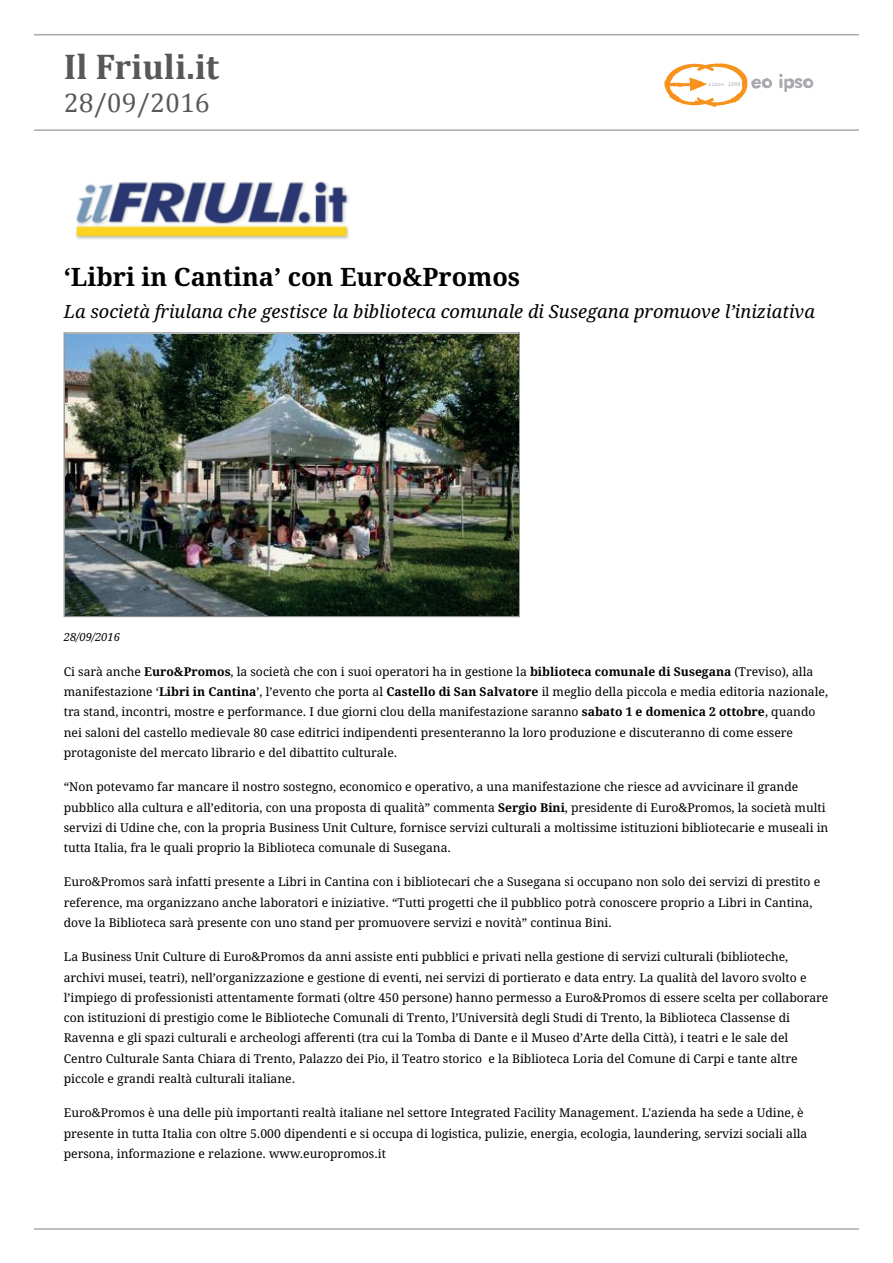
<style>
.page{position:relative;width:893px;height:1263px;background:#fff}
.page>*{position:absolute;margin:0;border:0;box-sizing:border-box;transform-origin:0 0}
.t1{font:700 36px "Cambria";color:#57585a}
.t2{font:27px "Cambria";color:#57585a}
.t3{font:700 25.35px "Droid Serif";color:#000001}
.t4{font:italic 18.15px "Droid Serif";color:#000001}
.t5{font:12.15px/20.2px "Droid Serif";color:#000001}
.t6{font:italic 11.1px "Droid Serif";color:#000001}
.s1{font-weight:700}
</style>
<div class="page">
<svg style="left:779px;top:74px;width:35px;height:18px"></svg>
<svg style="left:664px;top:63px;width:109px;height:44px"></svg>
<hr style="left:34px;top:129px;width:825px;height:2px;background:#a8a9ad">
<hr style="left:34px;top:1228px;width:825px;height:2px;background:#a8a9ad">
<hr style="left:34px;top:34px;width:825px;height:1px;background:#a8a9ad">
<img style="left:75px;top:181px;width:274px;height:59px">
<img style="left:65px;top:334px;width:454px;height:282px">
<h1 class="t1" style="left:64px;top:42px;width:157px">Il Friuli.it</h1>
<h2 class="t2" style="left:64px;top:87px;width:148px">28/09/2016</h2>
<h3 class="t3" style="left:64px;top:262px;width:458px">‘Libri in Cantina’ con Euro&amp;Promos</h3>
<h3 class="t4" style="left:64px;top:301px;width:753px">La società friulana che gestisce la biblioteca comunale di Susegana promuove l’iniziativa</h3>
<p class="t6" style="left:64px;top:631px;width:58px">28/09/2016</p>
<p class="t5" style="left:64px;top:661px;width:766px">Ci sarà anche <span class="s1">Euro&amp;Promos</span>, la società che con i suoi operatori ha in gestione la <span class="s1">biblioteca comunale di Susegana</span> (Treviso), alla manifestazione ‘<span class="s1">Libri in Cantina</span>’, l’evento che porta al <span class="s1">Castello di San Salvatore</span> il meglio della piccola e media editoria nazionale, tra stand, incontri, mostre e performance. I due giorni clou della manifestazione saranno <span class="s1">sabato 1 e domenica 2 ottobre</span>, quando nei saloni del castello medievale 80 case editrici indipendenti presenteranno la loro produzione e discuteranno di come essere protagoniste del mercato librario e del dibattito culturale.</p>
<p class="t5" style="left:64px;top:777px;width:766px">“Non potevamo far mancare il nostro sostegno, economico e operativo, a una manifestazione che riesce ad avvicinare il grande pubblico alla cultura e all’editoria, con una proposta di qualità” commenta <span class="s1">Sergio Bini</span>, presidente di Euro&amp;Promos, la società multi servizi di Udine che, con la propria Business Unit Culture, fornisce servizi culturali a moltissime istituzioni bibliotecarie e museali in tutta Italia, fra le quali proprio la Biblioteca comunale di Susegana.</p>
<p class="t5" style="left:64px;top:872px;width:758px">Euro&amp;Promos sarà infatti presente a Libri in Cantina con i bibliotecari che a Susegana si occupano non solo dei servizi di prestito e reference, ma organizzano anche laboratori e iniziative. “Tutti progetti che il pubblico potrà conoscere proprio a Libri in Cantina, dove la Biblioteca sarà presente con uno stand per promuovere servizi e novità” continua Bini.</p>
<p class="t5" style="left:64px;top:947px;width:766px">La Business Unit Culture di Euro&amp;Promos da anni assiste enti pubblici e privati nella gestione di servizi culturali (biblioteche, archivi musei, teatri), nell’organizzazione e gestione di eventi, nei servizi di portierato e data entry. La qualità del lavoro svolto e l’impiego di professionisti attentamente formati (oltre 450 persone) hanno permesso a Euro&amp;Promos di essere scelta per collaborare con istituzioni di prestigio come le Biblioteche Comunali di Trento, l’Università degli Studi di Trento, la Biblioteca Classense di Ravenna e gli spazi culturali e archeologi afferenti (tra cui la Tomba di Dante e il Museo d’Arte della Città), i teatri e le sale del Centro Culturale Santa Chiara di Trento, Palazzo dei Pio, il Teatro storico e la Biblioteca Loria del Comune di Carpi e tante altre piccole e grandi realtà culturali italiane.</p>
<p class="t5" style="left:64px;top:1103px;width:745px">Euro&amp;Promos è una delle più importanti realtà italiane nel settore Integrated Facility Management. L'azienda ha sede a Udine, è presente in tutta Italia con oltre 5.000 dipendenti e si occupa di logistica, pulizie, energia, ecologia, laundering, servizi sociali alla persona, informazione e relazione. www.europromos.it</p>
</div>
